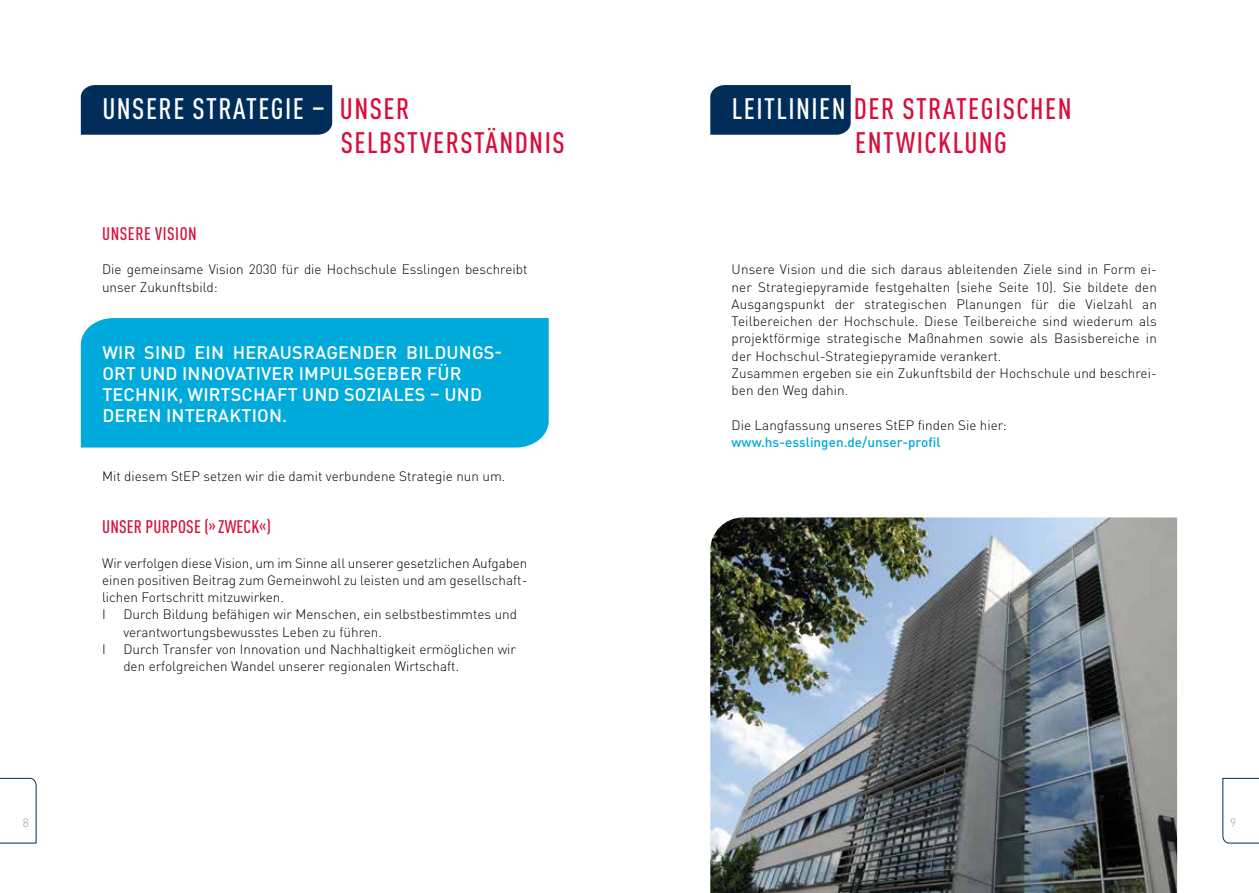
<style>
.page{position:relative;width:1259px;height:893px;background:#fff}
.page>*{position:absolute;margin:0;border:0;box-sizing:border-box;transform-origin:0 0}
.t1{font:500 condensed 29.25px/34.5px "DIN Pro";letter-spacing:.05em;color:#d60f3c}
.t2{font:500 18px/21px "DIN Pro";letter-spacing:.01em;color:#fff}
.t3{font:500 condensed 18px "DIN Pro";letter-spacing:.01em;color:#d60f3c}
.t4{font:500 condensed 18px "DIN Pro";letter-spacing:.03em;color:#d60f3c}
.t5{font:300 13.5px/17.2px "DIN Pro";color:#000}
.t6{font:500 13.5px "DIN Pro";color:#00aadb}
.t7{font:300 12px "DIN Pro";color:#9d9d9c}
.s1{color:#fff}
</style>
<div class="page">
<div style="left:710px;top:85px;width:140px;height:50px;background:#002d5a"></div>
<div style="left:81px;top:85px;width:251px;height:50px;background:#002d5a"></div>
<div style="left:81px;top:318px;width:468px;height:130px;background:#00aadb"></div>
<svg style="left:0;top:778px;width:36px;height:65px"></svg>
<img style="left:710px;top:517px;width:467px;height:376px">
<svg style="left:1222px;top:778px;width:37px;height:65px"></svg>
<h1 class="t1" style="left:341px;top:89px;width:225px;text-indent:-238px"><span class="s1">UNSERE STRATEGIE –</span> UNSER<br>SELBSTVERSTÄNDNIS</h1>
<h2 class="t4" style="left:102px;top:221px;width:96px">UNSERE VISION</h2>
<p class="t5" style="left:102px;top:260px;width:427px">Die gemeinsame Vision 2030 für die Hochschule Esslingen beschreibt unser Zukunftsbild:</p>
<h2 class="t2" style="left:102px;top:341px;width:401px">WIR SIND EIN HERAUSRAGENDER BILDUNGS-ORT UND INNOVATIVER IMPULSGEBER FÜR TECHNIK, WIRTSCHAFT UND SOZIALES – UND DEREN INTERAKTION.</h2>
<p class="t5" style="left:102px;top:467px;width:405px">Mit diesem StEP setzen wir die damit verbundene Strategie nun um.</p>
<h2 class="t3" style="left:102px;top:514px;width:170px">UNSER PURPOSE (»ZWECK«)</h2>
<p class="t5" style="left:102px;top:553px;width:427px">Wir verfolgen diese Vision, um im Sinne all unserer gesetzlichen Aufgaben einen positiven Beitrag zum Gemeinwohl zu leisten und am gesellschaft&shy;lichen Fortschritt mitzuwirken.<br>I</p>
<p class="t5" style="left:123px;top:605px;width:395px">Durch Bildung befähigen wir Menschen, ein selbstbestimmtes und verantwortungsbewusstes Leben zu führen.</p>
<p class="t5" style="left:102px;top:639px;width:5px">I</p>
<p class="t5" style="left:123px;top:639px;width:394px">Durch Transfer von Innovation und Nachhaltigkeit ermöglichen wir den erfolgreichen Wandel unserer regionalen Wirtschaft.</p>
<h1 class="t1" style="left:855px;top:89px;width:218px;text-indent:-123px"><span class="s1">LEITLINIEN</span> DER STRATEGISCHEN<br>ENTWICKLUNG</h1>
<p class="t5" style="left:731px;top:260px;width:427px">Unsere Vision und die sich daraus ableitenden Ziele sind in Form ei&shy;ner Strategiepyramide festgehalten (siehe Seite 10). Sie bildete den Ausgangspunkt der strategischen Planungen für die Vielzahl an Teilbereichen der Hochschule. Diese Teilbereiche sind wiederum als projektförmige strategische Maßnahmen sowie als Basisbereiche in der Hochschul-Strategiepyramide verankert.<br>Zusammen ergeben sie ein Zukunftsbild der Hochschule und beschrei&shy;ben den Weg dahin.</p>
<p class="t5" style="left:731px;top:415px;width:277px">Die Langfassung unseres StEP finden Sie hier:</p>
<p class="t6" style="left:731px;top:432px;width:210px">www.hs-esslingen.de/unser-profil</p>
<p class="t7" style="left:23px;top:813px;width:8px">8</p>
<p class="t7" style="left:1230px;top:813px;width:8px">9</p>
</div>
